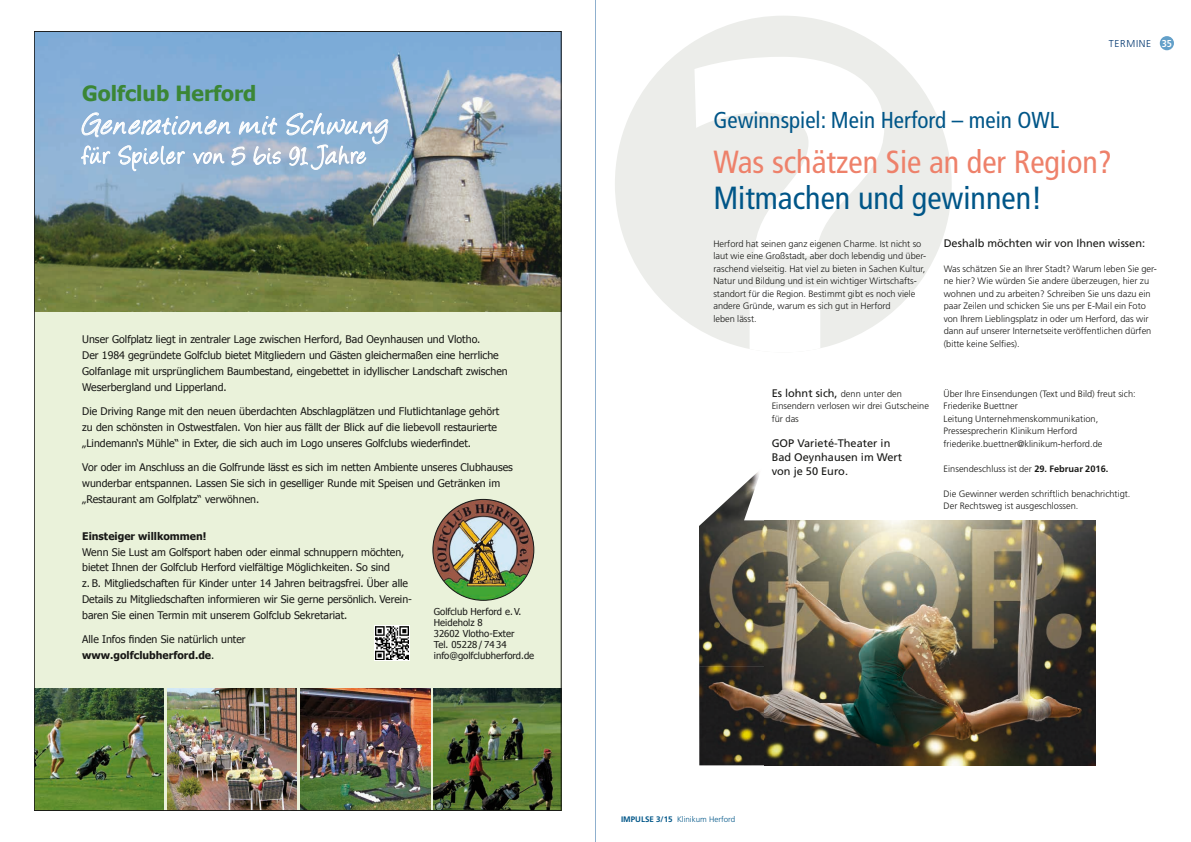
<style>
.page{position:relative;width:1191px;height:842px;background:#fff}
.page>*{position:absolute;margin:0;border:0;box-sizing:border-box;transform-origin:0 0}
.t1{font:italic 34px "Angelina";color:#fff}
.t2{font:condensed 32px "Frutiger";color:#ee816a}
.t3{font:condensed 32px "Frutiger";color:#005688}
.t4{font:condensed 23px "Frutiger";color:#005688}
.t5{font:700 21px "Tahoma";color:#3b8635}
.t6{font:11px/14px "Frutiger CE";color:#181816}
.t7{font:10.5px/15.8px "Tahoma";color:#181816}
.t8{font:700 10.5px "Tahoma";color:#181816}
.t9{font:300 10px "Frutiger CE";letter-spacing:.07em;color:#00366f}
.t10{font:9.5px/11px "Tahoma";color:#181816}
.t11{font:300 9.2px/12.5px "Frutiger";color:#181816}
.t12{font:300 8px "Frutiger CE";color:#005688}
.s1{font-weight:700}
.s2{font-family:"Frutiger";font-weight:700;font-stretch:condensed;color:#fff}
.s3{font-family:"Frutiger";font-weight:300;font-size:9.2px}
.s4{font-family:"Frutiger CE";font-weight:700}
</style>
<div class="page">
<svg style="left:615px;top:16px;width:337px;height:333px;fill:#ecedea"></svg>
<img style="left:699px;top:472px;width:66px;height:293px">
<img style="left:765px;top:520px;width:330px;height:245px">
<div style="left:1159px;top:36px;width:15px;height:14px;background:#63a0c9;border-radius:50%"></div>
<div style="left:34px;top:244px;width:527px;height:567px;background:#eaf2da"></div>
<img style="left:36px;top:33px;width:523px;height:279px">
<svg style="left:374px;top:625px;width:35px;height:35px"></svg>
<img style="left:375px;top:626px;width:33px;height:33px">
<img style="left:433px;top:499px;width:101px;height:101px;border-radius:50px">
<img style="left:36px;top:689px;width:128px;height:120px">
<img style="left:167px;top:689px;width:130px;height:120px">
<img style="left:300px;top:689px;width:130px;height:120px">
<img style="left:434px;top:689px;width:125px;height:120px">
<svg style="left:80px;top:106px;width:308px;height:66px;background:#a0beda"></svg>
<hr style="left:595px;top:0;width:1px;height:842px;background:#8fb0ce">
<h3 class="t5" style="left:82px;top:79px;width:176px">Golfclub Herford</h3>
<h1 class="t1" style="left:82px;top:110px;width:307px">Generationen mit Schwung</h1>
<p class="t7" style="left:82px;top:331px;width:427px">Unser Golfplatz liegt in zentraler Lage zwischen Herford, Bad Oeynhausen und Vlotho.<br>Der 1984 gegründete Golfclub bietet Mitgliedern und Gästen gleichermaßen eine herrliche Golfanlage mit ursprünglichem Baumbestand, eingebettet in idyllischer Landschaft zwischen Weserbergland und Lipperland.</p>
<p class="t7" style="left:82px;top:403px;width:418px">Die Driving Range mit den neuen überdachten Abschlagplätzen und Flutlichtanlage gehört zu den schönsten in Ostwestfalen. Von hier aus fällt der Blick auf die liebevoll restaurierte „Lindemann‘s Mühle“ in Exter, die sich auch im Logo unseres Golfclubs wiederfindet.</p>
<p class="t7" style="left:82px;top:459px;width:432px">Vor oder im Anschluss an die Golfrunde lässt es sich im netten Ambiente unseres Clubhauses wunderbar entspannen. Lassen Sie sich in geselliger Runde mit Speisen und Getränken im „Restaurant am Golfplatz“ verwöhnen.</p>
<p class="t8" style="left:82px;top:529px;width:126px">Einsteiger willkommen!</p>
<p class="t7" style="left:82px;top:543px;width:331px">Wenn Sie Lust am Golfsport haben oder einmal schnuppern möchten, bietet Ihnen der Golfclub Herford vielfältige Möglichkeiten. So sind<br>z. B. Mitgliedschaften für Kinder unter 14 Jahren beitragsfrei. Über alle Details zu Mitgliedschaften informieren wir Sie gerne persönlich. Verein&shy;baren Sie einen Termin mit unserem Golfclub Sekretariat.</p>
<p class="t7" style="left:82px;top:631px;width:165px">Alle Infos finden Sie natürlich unter <span class="s1">www.golfclubherford.de</span>.</p>
<p class="t10" style="left:434px;top:606px;width:102px">Golfclub Herford e.V.<br>Heideholz 8<br>32602 Vlotho-Exter<br>Tel. 05228 / 74 34 info@golfclubherford.de</p>
<p class="t9" style="left:1108px;top:37px;width:65px">TeRmiNe <span class="s2">35</span></p>
<h3 class="t4" style="left:713px;top:107px;width:347px">Gewinnspiel: Mein Herford – mein OWL</h3>
<h2 class="t2" style="left:713px;top:143px;width:400px">Was schätzen Sie an der Region?</h2>
<h2 class="t3" style="left:713px;top:179px;width:330px">Mitmachen und gewinnen!</h2>
<p class="t11" style="left:713px;top:237px;width:214px">Herford hat seinen ganz eigenen Charme. Ist nicht so laut wie eine Großstadt, aber doch lebendig und über&shy;raschend vielseitig. Hat viel zu bieten in Sachen Kultur, Natur und Bildung und ist ein wichtiger Wirtschafts&shy;standort für die Region. Bestimmt gibt es noch viele andere Gründe, warum es sich gut in Herford<br>leben lässt.</p>
<p class="t6" style="left:943px;top:236px;width:203px">Deshalb möchten wir von Ihnen wissen:</p>
<p class="t11" style="left:943px;top:262px;width:215px">Was schätzen Sie an Ihrer Stadt? Warum leben Sie ger&shy;ne hier? Wie würden Sie andere überzeugen, hier zu wohnen und zu arbeiten? Schreiben Sie uns dazu ein paar Zeilen und schicken Sie uns per E-Mail ein Foto von Ihrem Lieblingsplatz in oder um Herford, das wir dann auf unserer Internetseite veröffentlichen dürfen (bitte keine Selfies).</p>
<p class="t6" style="left:771px;top:386px;width:132px">Es lohnt sich, <span class="s3">denn unter den</span></p>
<p class="t11" style="left:771px;top:400px;width:159px">Einsendern verlosen wir drei Gutscheine für das</p>
<p class="t6" style="left:771px;top:436px;width:132px">GOP Varieté-Theater in<br>Bad Oeynhausen im Wert von je 50 Euro.</p>
<p class="t11" style="left:943px;top:387px;width:194px">Über Ihre Einsendungen (Text und Bild) freut sich:<br>Friederike Buettner<br>Leitung Unternehmenskommunikation, Pressesprecherin Klinikum Herford friederike.buettner@klinikum-herford.de</p>
<p class="t11" style="left:943px;top:462px;width:166px">Einsendeschluss ist der <span class="s4">29. Februar 2016.</span></p>
<p class="t11" style="left:943px;top:487px;width:188px">Die Gewinner werden schriftlich benachrichtigt.<br>Der Rechtsweg ist ausgeschlossen.</p>
<p class="t12" style="left:621px;top:814px;width:116px"><span class="s1">IMPULSE 3/15</span> Klinikum herford</p>
</div>
